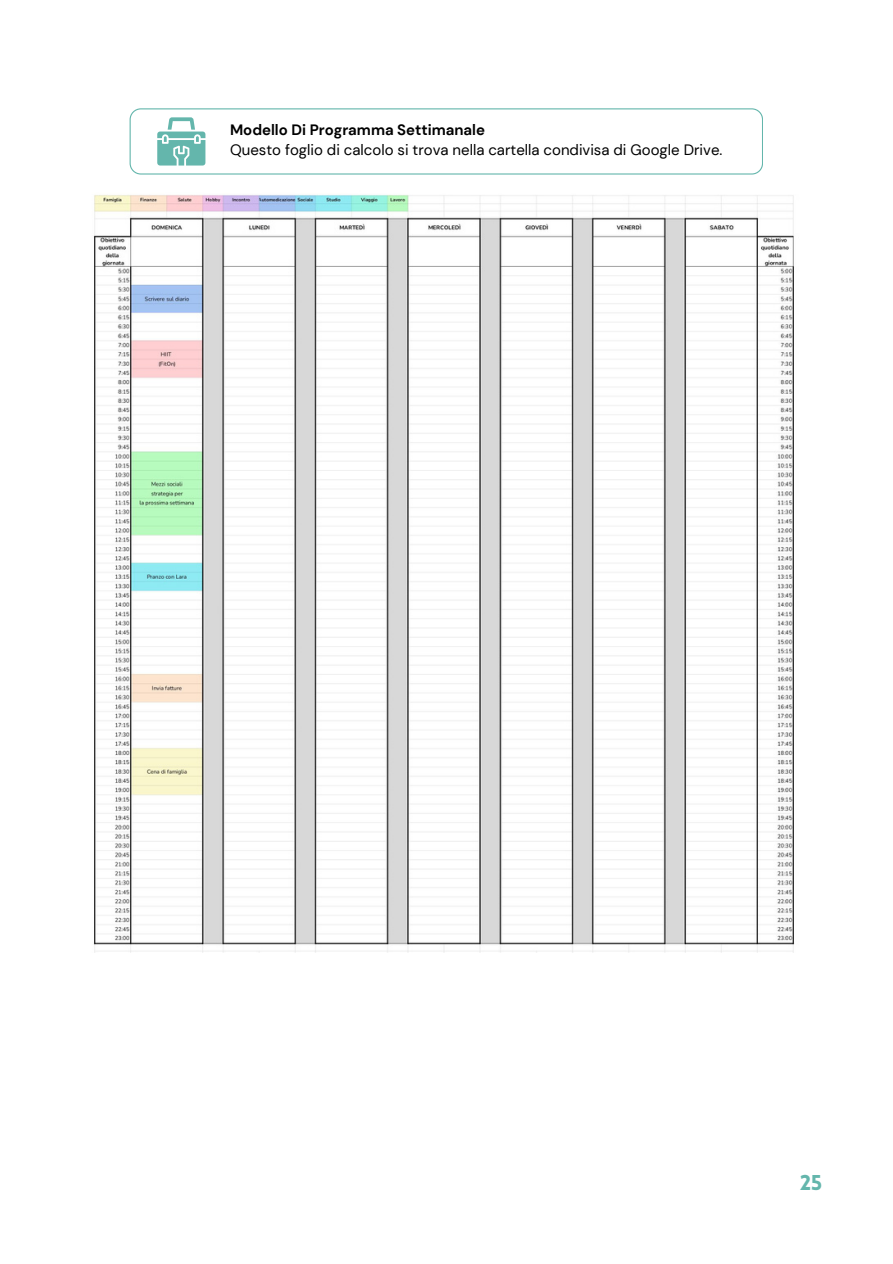
<style>
.page{position:relative;width:893px;height:1264px;background:#fff}
.page>*{position:absolute;margin:0;border:0;box-sizing:border-box;transform-origin:0 0}
.t1{font:900 21px "Lovelo";color:#64b6ac}
.t2{font:15px "DM Sans";color:#000}
.t3{font:700 15px "DM Sans";color:#000}
</style>
<div class="page">
<svg style="left:129px;top:108px;width:633px;height:66px"></svg>
<img style="left:93px;top:194px;width:701px;height:758px">
<p class="t3" style="left:230px;top:120px;width:256px">Modello Di Programma Settimanale</p>
<p class="t2" style="left:230px;top:140px;width:494px">Questo foglio di calcolo si trova nella cartella condivisa di Google Drive.</p>
<p class="t1" style="left:800px;top:1174px;width:23px">25</p>
</div>
